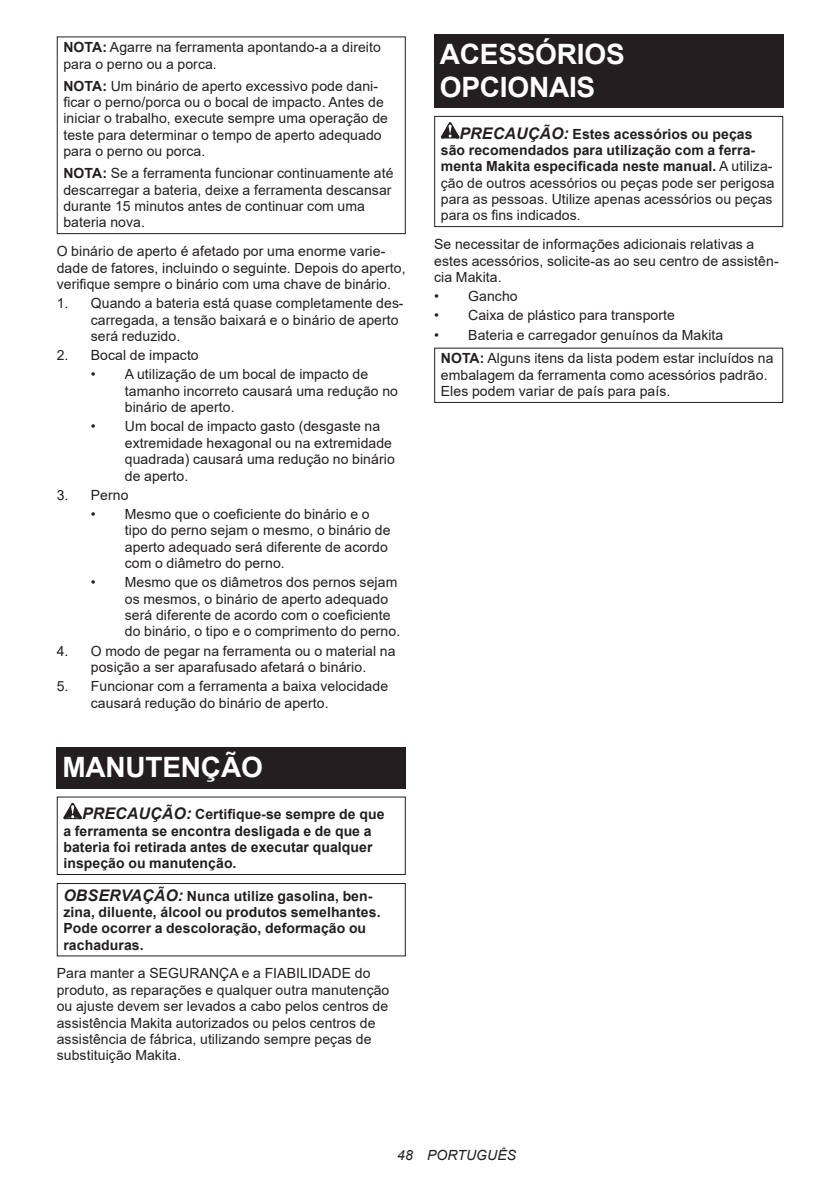
<style>
.page{position:relative;width:840px;height:1191px;background:#fff}
.page>*{position:absolute;margin:0;border:0;box-sizing:border-box;transform-origin:0 0}
.t1{font:700 28px/32.8px "Arial";letter-spacing:-.01em;color:#fff}
.t2{font:14px/16.4px "Arial";letter-spacing:.005em;color:#231f20}
.t3{font:700 14px/16.4px "Arial";letter-spacing:.005em;color:#231f20}
.t4{font:italic 14px "Arial";letter-spacing:.005em;color:#231f20}
.s1{font-weight:700}
.s2{font-style:italic;font-size:16px}
.s3{font-weight:700;font-style:italic;font-size:16px}
</style>
<div class="page">
<div style="left:57px;top:36px;width:348px;height:198px;border:1px solid #231f20"></div>
<div style="left:57px;top:747px;width:348px;height:41px;background:#231f20"></div>
<svg style="left:63px;top:802px;width:19px;height:17px"></svg>
<div style="left:57px;top:796px;width:348px;height:79px;border:1px solid #231f20"></div>
<div style="left:57px;top:883px;width:348px;height:73px;border:1px solid #231f20"></div>
<div style="left:434px;top:34px;width:348px;height:74px;background:#231f20"></div>
<svg style="left:440px;top:122px;width:19px;height:16px"></svg>
<div style="left:434px;top:116px;width:348px;height:111px;border:1px solid #231f20"></div>
<div style="left:434px;top:348px;width:348px;height:55px;border:1px solid #231f20"></div>
<p class="t2" style="left:63px;top:39px;width:319px"><span class="s1">NOTA:</span> Agarre na ferramenta apontando-a a direito para o perno ou a porca.</p>
<p class="t2" style="left:63px;top:77px;width:326px"><span class="s1">NOTA:</span> Um binário de aperto excessivo pode dani&shy;ficar o perno/porca ou o bocal de impacto. Antes de iniciar o trabalho, execute sempre uma operação de teste para determinar o tempo de aperto adequado para o perno ou porca.</p>
<p class="t2" style="left:63px;top:165px;width:331px"><span class="s1">NOTA:</span> Se a ferramenta funcionar continuamente até descarregar a bateria, deixe a ferramenta descansar durante 15 minutos antes de continuar com uma bateria nova.</p>
<p class="t2" style="left:57px;top:243px;width:350px">O binário de aperto é afetado por uma enorme varie&shy;dade de fatores, incluindo o seguinte. Depois do aperto, verifique sempre o binário com uma chave de binário.</p>
<p class="t2" style="left:91px;top:295px;width:314px;text-indent:-34px">1. Quando a bateria está quase completamente des&shy;carregada, a tensão baixará e o binário de aperto será reduzido.</p>
<p class="t2" style="left:57px;top:347px;width:143px">2. Bocal de impacto</p>
<p class="t2" style="left:125px;top:366px;width:274px;text-indent:-34px">• A utilização de um bocal de impacto de tamanho incorreto causará uma redução no binário de aperto.</p>
<p class="t2" style="left:125px;top:418px;width:271px;text-indent:-34px">• Um bocal de impacto gasto (desgaste na extremidade hexagonal ou na extremidade quadrada) causará uma redução no binário de aperto.</p>
<p class="t2" style="left:57px;top:486px;width:73px">3. Perno</p>
<p class="t2" style="left:125px;top:506px;width:267px;text-indent:-34px">• Mesmo que o coeficiente do binário e o tipo do perno sejam o mesmo, o binário de aperto adequado será diferente de acordo com o diâmetro do perno.</p>
<p class="t2" style="left:125px;top:574px;width:277px;text-indent:-34px">• Mesmo que os diâmetros dos pernos sejam os mesmos, o binário de aperto adequado será diferente de acordo com o coeficiente do binário, o tipo e o comprimento do perno.</p>
<p class="t2" style="left:57px;top:642px;width:340px;text-align:center">4. O modo de pegar na ferramenta ou o material na posição a ser aparafusado afetará o binário.</p>
<p class="t2" style="left:91px;top:678px;width:298px;text-indent:-34px">5. Funcionar com a ferramenta a baixa velocidade causará redução do binário de aperto.</p>
<h1 class="t1" style="left:62px;top:751px;width:202px">MANUTENÇÃO</h1>
<p class="t3" style="left:63px;top:806px;width:322px;text-indent:19px"><span class="s2">PRECAUÇÃO:</span> Certifique-se sempre de que a ferramenta se encontra desligada e de que a bateria foi retirada antes de executar qualquer inspeção ou manutenção.</p>
<p class="t3" style="left:63px;top:887px;width:318px"><span class="s2">OBSERVAÇÃO:</span> Nunca utilize gasolina, ben&shy;zina, diluente, álcool ou produtos semelhantes.<br>Pode ocorrer a descoloração, deformação ou rachaduras.</p>
<p class="t2" style="left:57px;top:965px;width:334px">Para manter a SEGURANÇA e a FIABILIDADE do produto, as reparações e qualquer outra manutenção ou ajuste devem ser levados a cabo pelos centros de assistência Makita autorizados ou pelos centros de assistência de fábrica, utilizando sempre peças de substituição Makita.</p>
<h1 class="t1" style="left:439px;top:38px;width:186px">ACESSÓRIOS<br>OPCIONAIS</h1>
<p class="t2" style="left:440px;top:125px;width:335px;text-indent:19px"><span class="s3">PRECAUÇÃO:</span> <span class="s1">Estes acessórios ou peças são recomendados para utilização com a ferra&shy;menta Makita especificada neste manual.</span> A utiliza&shy;ção de outros acessórios ou peças pode ser perigosa para as pessoas. Utilize apenas acessórios ou peças para os fins indicados.</p>
<p class="t2" style="left:434px;top:236px;width:346px">Se necessitar de informações adicionais relativas a estes acessórios, solicite-as ao seu centro de assistên&shy;cia Makita.</p>
<p class="t2" style="left:434px;top:288px;width:85px">• Gancho</p>
<p class="t2" style="left:434px;top:307px;width:242px">• Caixa de plástico para transporte</p>
<p class="t2" style="left:440px;top:323px;width:334px;line-height:23.8px;text-indent:-7px">• Bateria e carregador genuínos da Makita<br><span class="s1">NOTA:</span> Alguns itens da lista podem estar incluídos na</p>
<p class="t2" style="left:440px;top:367px;width:328px">embalagem da ferramenta como acessórios padrão.<br>Eles podem variar de país para país.</p>
<p class="t4" style="left:397px;top:1146px;width:120px">48 PORTUGUÊS</p>
</div>
